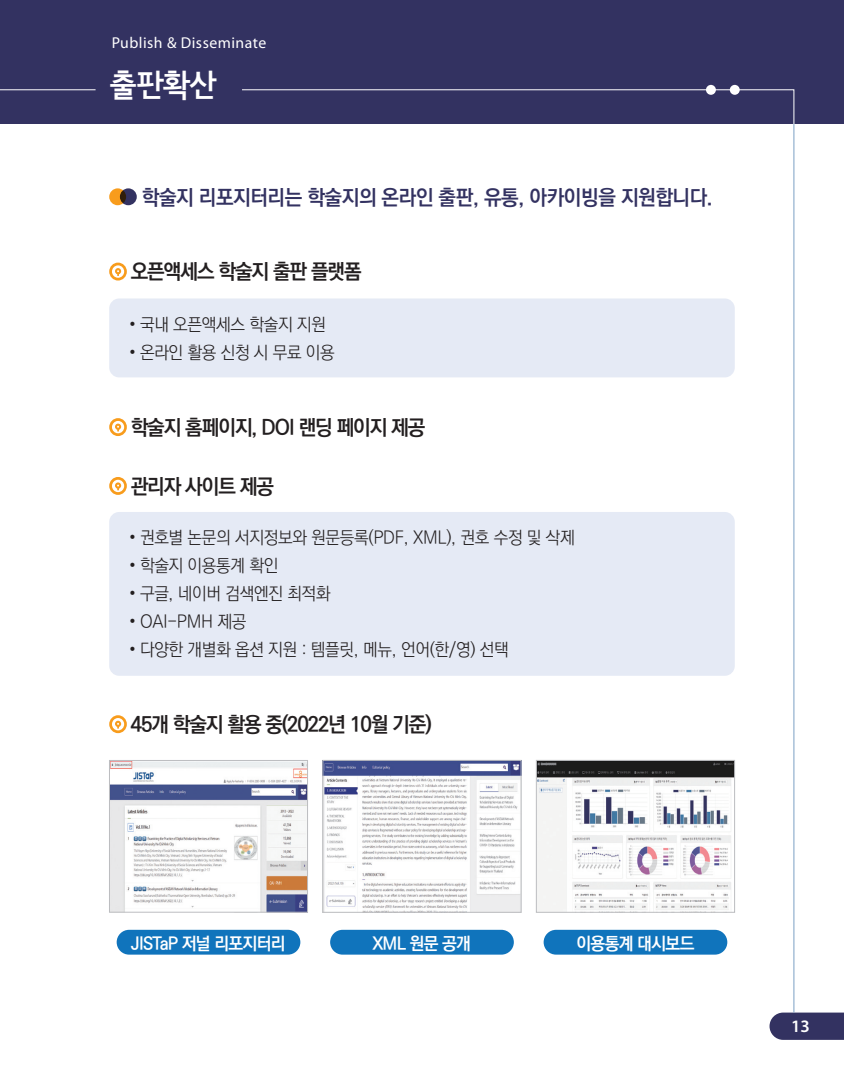
<style>
.page{position:relative;width:844px;height:1092px;background:#fff}
.page>*{position:absolute;margin:0;border:0;box-sizing:border-box;transform-origin:0 0}
.본문_중{font:31.5px "Jeju Gothic OTF";color:#fff}
.t1{font:21px "Ko Pub World Dotum PB";letter-spacing:-.05em;color:#231f20;scale:.96 1}
.t2{font:21px "Ko Pub World Dotum PB";letter-spacing:-.02em;color:#333261;scale:.96 1}
.t3{font:17.5px "Ko Pub World Dotum PL";letter-spacing:-.02em;color:#231f20;scale:.96 1}
.t4{font:17.5px "Ko Pub World Dotum PB";letter-spacing:-.04em;color:#fff}
.t5{font:600 17.5px "Myriad Pro";color:#fff}
.본문_중-2{font:15.75px "Myriad Pro";letter-spacing:.03em;color:#fff}
</style>
<div class="page">
<div style="left:0;top:0;width:843px;height:124px;background:#333261"></div>
<svg style="left:769px;top:1012px;width:74px;height:27px;background:#403f6b"></svg>
<hr style="left:793px;top:124px;width:1px;height:888px;background:#7ba1c4">
<div style="left:543px;top:929px;width:184px;height:25px;background:#1074bc;border-radius:12px"></div>
<img style="left:324px;top:762px;width:195px;height:148px">
<div style="left:322px;top:760px;width:199px;height:152px;border:1px solid #bcbdc0"></div>
<img style="left:538px;top:762px;width:194px;height:148px">
<div style="left:536px;top:760px;width:198px;height:152px;border:1px solid #bcbdc0"></div>
<img style="left:111px;top:762px;width:195px;height:148px">
<div style="left:109px;top:760px;width:199px;height:152px;border:1px solid #bcbdc0"></div>
<svg style="left:242px;top:89px;width:552px;height:36px"></svg>
<hr style="left:0;top:89px;width:95px;height:1px;background:#fff">
<div style="left:729px;top:85px;width:10px;height:10px;background:#fff;border-radius:50%"></div>
<div style="left:705px;top:85px;width:10px;height:10px;background:#fff;border-radius:50%"></div>
<div style="left:109px;top:298px;width:625px;height:79px;background:#e5eaf5;border-radius:10px"></div>
<div style="left:109px;top:512px;width:625px;height:163px;background:#e5eaf5;border-radius:10px"></div>
<div style="left:120px;top:188px;width:17px;height:17px;background:#333261;border-radius:50%"></div>
<svg style="left:109px;top:188px;width:17px;height:17px"></svg>
<svg style="left:109px;top:262px;width:18px;height:18px"></svg>
<svg style="left:109px;top:418px;width:18px;height:18px"></svg>
<svg style="left:109px;top:477px;width:18px;height:18px"></svg>
<svg style="left:109px;top:715px;width:18px;height:18px"></svg>
<div style="left:117px;top:929px;width:183px;height:25px;background:#1074bc;border-radius:12px"></div>
<div style="left:330px;top:929px;width:183px;height:25px;background:#1074bc;border-radius:12px"></div>
<p class="본문_중-2" style="left:112px;top:33px;width:156px">Publish &amp; Disseminate</p>
<p class="본문_중" style="left:109px;top:69px;width:109px">출판확산</p>
<p class="t2" style="left:142px;top:182px;width:596px">학술지 리포지터리는 학술지의 온라인 출판, 유통, 아카이빙을 지원합니다.</p>
<p class="t1" style="left:131px;top:256px;width:242px">오픈액세스 학술지 출판 플랫폼</p>
<p class="t3" style="left:129px;top:312px;width:206px">• 국내 오픈액세스 학술지 지원</p>
<p class="t3" style="left:129px;top:340px;width:216px">• 온라인 활용 신청 시 무료 이용</p>
<p class="t1" style="left:131px;top:412px;width:308px">학술지 홈페이지, DOI 랜딩 페이지 제공</p>
<p class="t1" style="left:131px;top:471px;width:151px">관리자 사이트 제공</p>
<p class="t3" style="left:129px;top:525px;width:465px">• 권호별 논문의 서지정보와 원문등록(PDF, XML), 권호 수정 및 삭제</p>
<p class="t3" style="left:129px;top:553px;width:157px">• 학술지 이용통계 확인</p>
<p class="t3" style="left:129px;top:581px;width:211px">• 구글, 네이버 검색엔진 최적화</p>
<p class="t3" style="left:129px;top:609px;width:124px">• OAI-PMH 제공</p>
<p class="t3" style="left:129px;top:637px;width:397px">• 다양한 개별화 옵션 지원 : 템플릿, 메뉴, 언어(한/영) 선택</p>
<p class="t1" style="left:131px;top:709px;width:315px">45개 학술지 활용 중(2022년 10월 기준)</p>
<p class="t4" style="left:131px;top:930px;width:156px">JISTaP 저널 리포지터리</p>
<p class="t4" style="left:373px;top:930px;width:100px">XML 원문 공개</p>
<p class="t4" style="left:576px;top:930px;width:119px">이용통계 대시보드</p>
<p class="t5" style="left:790px;top:1014px;width:20px">13</p>
</div>
